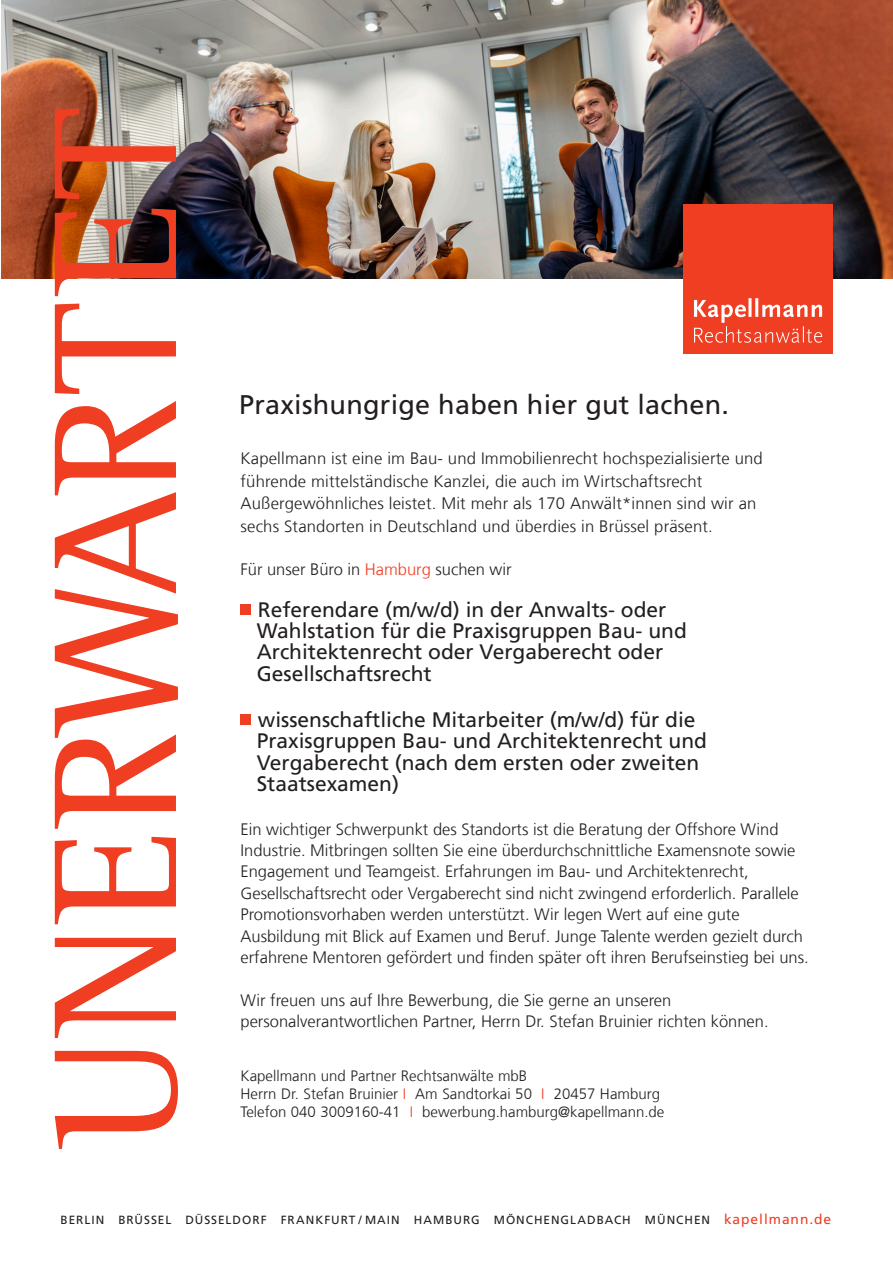
<style>
.page{position:relative;width:893px;height:1263px;background:#fff}
.page>*{position:absolute;margin:0;border:0;box-sizing:border-box;transform-origin:0 0}
.t1{font:180px "Rotis Semi Serif Pro";letter-spacing:-.005em;color:#ef3e22}
.t2{font:27px "Frutiger LT Com";letter-spacing:.01em;color:#231f20}
.t3{font:21px/21.5px "Frutiger LT Com";color:#231f20}
.t4{font:300 16.5px/21.3px "Frutiger LT Com";color:#231f20}
.t5{font:300 15px/18px "Frutiger LT Com";color:#231f20}
.t6{font:11.85px "Frutiger LT Com";letter-spacing:.085em;color:#231f20}
.s1{color:#ef3e22}
.s2{font-size:13.8px;color:#ef3e22}
</style>
<div class="page">
<img style="left:1px;top:0;width:892px;height:278px">
<div style="left:683px;top:204px;width:150px;height:149px;background:#ef3e22"></div>
<svg style="left:694px;top:298px;width:128px;height:45px"></svg>
<div style="left:240px;top:604px;width:11px;height:11px;background:#ef3e22"></div>
<div style="left:240px;top:714px;width:11px;height:11px;background:#ef3e22"></div>
<h1 class="t1" style="left:6px;top:1148px;width:1043px;rotate:-90deg">UNERWARTET</h1>
<h2 class="t2" style="left:239px;top:389px;width:491px">Praxishungrige haben hier gut lachen.</h2>
<p class="t4" style="left:240px;top:447px;width:524px;line-height:22.5px">Kapellmann ist eine im Bau- und Immobilienrecht hochspezialisierte und führende mittelständische Kanzlei, die auch im Wirtschaftsrecht Außergewöhnliches leistet. Mit mehr als 170 Anwält*innen sind wir an sechs Standorten in Deutschland und überdies in Brüssel präsent.</p>
<p class="t4" style="left:240px;top:558px;width:273px">Für unser Büro in <span class="s1">Hamburg</span> suchen wir</p>
<p class="t3" style="left:257px;top:599px;width:432px">Referendare (m/w/d) in der Anwalts- oder Wahlstation für die Praxisgruppen Bau- und Architektenrecht oder Vergaberecht oder Gesellschaftsrecht</p>
<p class="t3" style="left:257px;top:709px;width:452px">wissenschaftliche Mitarbeiter (m/w/d) für die Praxisgruppen Bau- und Architektenrecht und Vergaberecht (nach dem ersten oder zweiten Staatsexamen)</p>
<p class="t4" style="left:240px;top:818px;width:570px">Ein wichtiger Schwerpunkt des Standorts ist die Beratung der Offshore Wind Industrie. Mitbringen sollten Sie eine überdurchschnittliche Examensnote sowie Engagement und Teamgeist. Erfahrungen im Bau- und Architektenrecht, Gesellschaftsrecht oder Vergaberecht sind nicht zwingend erforderlich. Parallele Promotionsvorhaben werden unterstützt. Wir legen Wert auf eine gute Ausbildung mit Blick auf Examen und Beruf. Junge Talente werden gezielt durch erfahrene Mentoren gefördert und finden später oft ihren Berufseinstieg bei uns.</p>
<p class="t4" style="left:240px;top:989px;width:530px">Wir freuen uns auf Ihre Bewerbung, die Sie gerne an unseren personalverantwortlichen Partner, Herrn Dr. Stefan Bruinier richten können.</p>
<p class="t5" style="left:240px;top:1067px;width:425px">Kapellmann und Partner Rechtsanwälte mbB<br>Herrn Dr. Stefan Bruinier <span class="s1">I</span> Am Sandtorkai 50 <span class="s1">I</span> 20457 Hamburg<br>Telefon 040 3009160-41 <span class="s1">I</span> bewerbung.hamburg@kapellmann.de</p>
<p class="t6" style="left:61px;top:1213px;width:772px">BERLIN BRÜSSEL DÜSSELDORF FRANKFURT / MAIN HAMBURG MÖNCHENGLADBACH MÜNCHEN <span class="s2">kapellmann.de</span></p>
</div>
